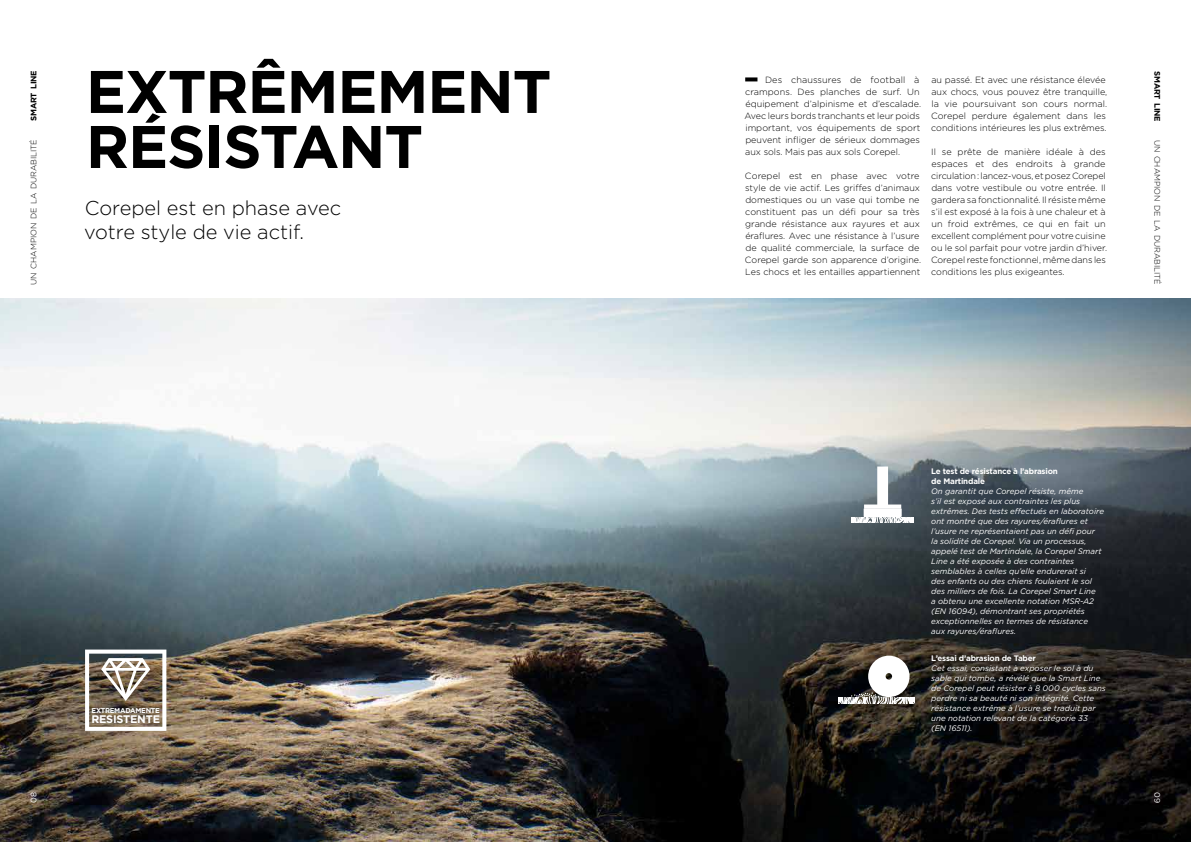
<style>
.page{position:relative;width:1191px;height:842px;background:#fff}
.page>*{position:absolute;margin:0;border:0;box-sizing:border-box;transform-origin:0 0}
.t1{font:700 60px/55px "Gotham";letter-spacing:-.02em;color:#000}
.t2{font:300 20px/24px "Gotham";color:#000}
.t3{font:700 11px "Gotham";letter-spacing:-.02em;color:#fff}
.t4{font:300 9px/12px "Gotham";color:#000}
.t5{font:italic 8px/10px "Gotham";color:#fff}
.t6{font:700 8px/10px "Gotham HTF";letter-spacing:-.02em;color:#fff}
.t7{font:300 8px "Gotham";letter-spacing:-.005em;color:#000}
.t8{font:700 8px "Gotham";letter-spacing:-.02em;color:#000}
.t9{font:8px "Gotham";color:#fff}
.t10{font:700 7px "Gotham";letter-spacing:-.04em;color:#fff}
</style>
<div class="page">
<img style="left:0;top:299px;width:1191px;height:543px">
<svg style="left:851px;top:466px;width:62px;height:57px"></svg>
<svg style="left:838px;top:656px;width:76px;height:47px"></svg>
<img style="left:85px;top:649px;width:81px;height:82px">
<svg style="left:745px;top:77px;width:12px;height:4px"></svg>
<p class="t8" style="left:28px;top:121px;width:52px;rotate:-90deg">SMART LINE</p>
<p class="t7" style="left:29px;top:285px;width:146px;rotate:-90deg">UN CHAMPION DE LA DURABILITÉ</p>
<h1 class="t1" style="left:86px;top:64px;width:467px">EXTRÊMEMENT<br>RÉSISTANT</h1>
<h2 class="t2" style="left:84px;top:195px;width:259px">Corepel est en phase avec votre style de vie actif.</h2>
<p class="t4" style="left:744px;top:73px;width:178px;text-indent:21px">Des chaussures de football à crampons. Des planches de surf. Un équipement d’alpinisme et d’escalade.<br>Avec leurs bords tranchants et leur poids important, vos équipements de sport peuvent infliger de sérieux dommages aux sols. Mais pas aux sols Corepel.</p>
<p class="t4" style="left:745px;top:169px;width:178px">Corepel est en phase avec votre style de vie actif. Les griffes d’animaux domestiques ou un vase qui tombe ne constituent pas un défi pour sa très grande résistance aux rayures et aux éraflures. Avec une résistance à l’usure de qualité commerciale, la surface de Corepel garde son apparence d’origine.<br>Les chocs et les entailles appartiennent</p>
<p class="t4" style="left:931px;top:73px;width:178px">au passé. Et avec une résistance élevée aux chocs, vous pouvez être tranquille, la vie poursuivant son cours normal.<br>Corepel perdure également dans les conditions intérieures les plus extrêmes.</p>
<p class="t4" style="left:931px;top:145px;width:178px">Il se prête de manière idéale à des espaces et des endroits à grande circulation : lancez-vous, et posez Corepel dans votre vestibule ou votre entrée. Il gardera sa fonctionnalité. Il résiste même s’il est exposé à la fois à une chaleur et à un froid extrêmes, ce qui en fait un excellent complément pour votre cuisine ou le sol parfait pour votre jardin d’hiver.<br>Corepel reste fonctionnel, même dans les conditions les plus exigeantes.</p>
<p class="t8" style="left:1162px;top:71px;width:52px;rotate:90deg">SMART LINE</p>
<p class="t7" style="left:1162px;top:140px;width:146px;rotate:90deg">UN CHAMPION DE LA DURABILITÉ</p>
<p class="t6" style="left:931px;top:466px;width:128px">Le test de résistance à l’abrasion de Martindale</p>
<p class="t5" style="left:931px;top:486px;width:174px">On garantit que Corepel résiste, même<br>s’il est exposé aux contraintes les plus extrêmes. Des tests effectués en laboratoire ont montré que des rayures/éraflures et l’usure ne représentaient pas un défi pour<br>la solidité de Corepel. Via un processus, appelé test de Martindale, la Corepel Smart Line a été exposée à des contraintes semblables à celles qu’elle endurerait si<br>des enfants ou des chiens foulaient le sol des milliers de fois. La Corepel Smart Line<br>a obtenu une excellente notation MSR-A2 (EN 16094), démontrant ses propriétés exceptionnelles en termes de résistance aux rayures/éraflures.</p>
<p class="t10" style="left:92px;top:706px;width:70px">EXTREMADAMENTE</p>
<p class="t3" style="left:91px;top:711px;width:70px">RESISTENTE</p>
<p class="t6" style="left:931px;top:653px;width:106px">L’essai d’abrasion de Taber</p>
<p class="t5" style="left:931px;top:663px;width:176px">Cet essai, consistant à exposer le sol à du sable qui tombe, a révélé que la Smart Line de Corepel peut résister à 8 000 cycles sans perdre ni sa beauté ni son intégrité. Cette résistance extrême à l’usure se traduit par une notation relevant de la catégorie 33<br>(EN 16511).</p>
<p class="t9" style="left:29px;top:803px;width:12px;rotate:-90deg">08</p>
<p class="t9" style="left:1162px;top:792px;width:12px;rotate:90deg">09</p>
</div>
